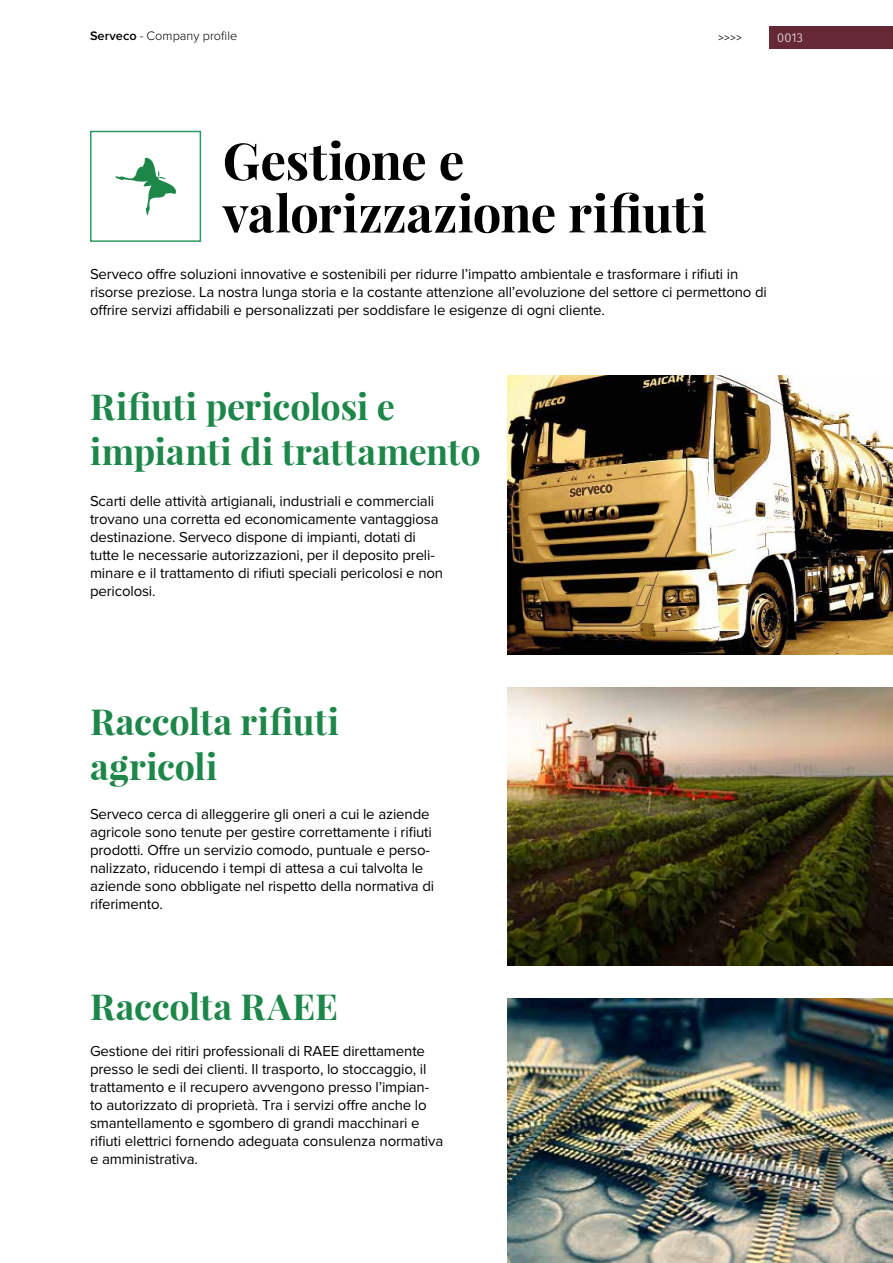
<style>
.page{position:relative;width:893px;height:1263px;background:#fff}
.page>*{position:absolute;margin:0;border:0;box-sizing:border-box;transform-origin:0 0}
.t1{font:700 51px/52.5px "Playfair Display";letter-spacing:-.005em;color:#000}
.t2{font:700 36px/45px "Playfair Display";letter-spacing:-.005em;color:#1d8649}
.t3{font:15px/18px "Proxima Nova";letter-spacing:-.01em;color:#000}
.t4{font:300 12.75px "Proxima Nova";letter-spacing:.005em;color:#000}
.t5{font:300 12.75px "Fira Sans";color:#000}
.t6{font:300 12.75px "Fira Sans";color:#fff}
.s1{font-weight:600}
</style>
<div class="page">
<div style="left:90px;top:131px;width:111px;height:111px;border:2px solid #2f9865"></div>
<img style="left:507px;top:376px;width:386px;height:278px">
<img style="left:507px;top:687px;width:386px;height:278px">
<img style="left:507px;top:998px;width:386px;height:265px">
<svg style="left:115px;top:158px;width:61px;height:57px"></svg>
<div style="left:769px;top:26px;width:124px;height:23px;background:#662837"></div>
<p class="t4" style="left:90px;top:29px;width:149px"><span class="s1">Serveco</span> - Company profile</p>
<p class="t5" style="left:718px;top:28px;width:26px">&gt;&gt;&gt;&gt;</p>
<p class="t6" style="left:777px;top:28px;width:27px">0013</p>
<h1 class="t1" style="left:223px;top:134px;width:486px">Gestione e valorizzazione rifiuti</h1>
<p class="t3" style="left:90px;top:265px;width:678px">Serveco offre soluzioni innovative e sostenibili per ridurre l’impatto ambientale e trasformare i rifiuti in risorse preziose. La nostra lunga storia e la costante attenzione all’evoluzione del settore ci permettono di offrire servizi affidabili e personalizzati per soddisfare le esigenze di ogni cliente.</p>
<h2 class="t2" style="left:90px;top:384px;width:392px">Rifiuti pericolosi e impianti di trattamento</h2>
<p class="t3" style="left:90px;top:492px;width:355px">Scarti delle attività artigianali, industriali e commerciali trovano una corretta ed economicamente vantaggiosa destinazione. Serveco dispone di impianti, dotati di tutte le necessarie autorizzazioni, per il deposito preli&shy;minare e il trattamento di rifiuti speciali pericolosi e non pericolosi.</p>
<h2 class="t2" style="left:90px;top:699px;width:251px">Raccolta rifiuti agricoli</h2>
<p class="t3" style="left:90px;top:805px;width:346px">Serveco cerca di alleggerire gli oneri a cui le aziende agricole sono tenute per gestire correttamente i rifiuti prodotti. Offre un servizio comodo, puntuale e perso&shy;nalizzato, riducendo i tempi di attesa a cui talvolta le aziende sono obbligate nel rispetto della normativa di riferimento.</p>
<h2 class="t2" style="left:90px;top:984px;width:250px">Raccolta RAEE</h2>
<p class="t3" style="left:90px;top:1042px;width:355px">Gestione dei ritiri professionali di RAEE direttamente presso le sedi dei clienti. Il trasporto, lo stoccaggio, il trattamento e il recupero avvengono presso l’impian&shy;to autorizzato di proprietà. Tra i servizi offre anche lo smantellamento e sgombero di grandi macchinari e rifiuti elettrici fornendo adeguata consulenza normativa e amministrativa.</p>
</div>
